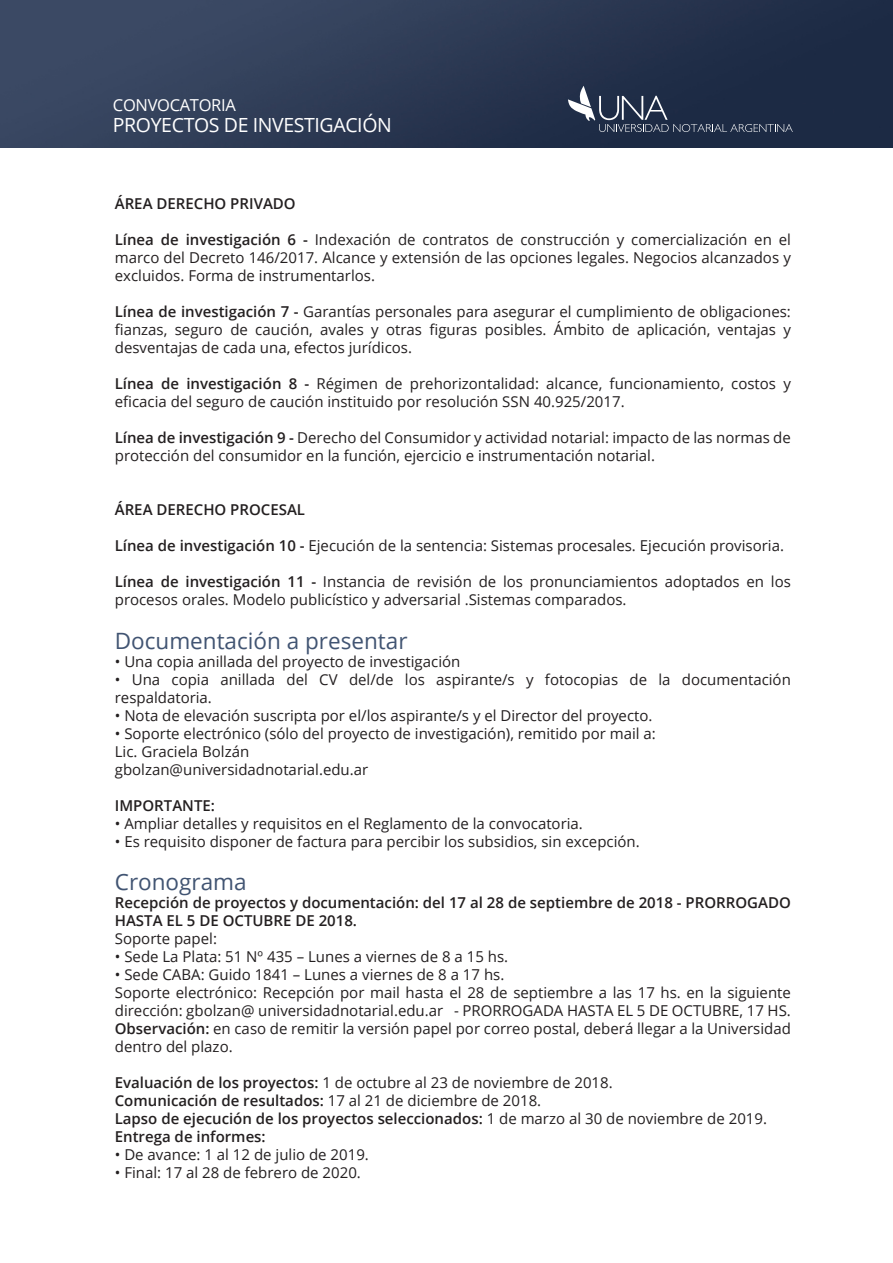
<style>
.page{position:relative;width:893px;height:1263px;background:#fff}
.page>*{position:absolute;margin:0;border:0;box-sizing:border-box;transform-origin:0 0}
.t1{font:22.5px "Open Sans";color:#415472}
.t2{font:19.5px "Open Sans";letter-spacing:-.02em;color:#fff}
.t3{font:16.5px "Open Sans";letter-spacing:-.02em;color:#fff}
.t4{font:15px/18px "Open Sans";color:#231f20}
.t5{font:600 15px/18px "Open Sans";color:#231f20}
.s1{font-weight:600}
.s2{font-weight:400}
</style>
<div class="page">
<img style="left:0;top:0;width:892px;height:147px">
<svg style="left:568px;top:86px;width:225px;height:46px"></svg>
<p class="t3" style="left:113px;top:94px;width:124px">CONVOCATORIA</p>
<h2 class="t2" style="left:113px;top:112px;width:280px">PROYECTOS DE INVESTIGACIÓN</h2>
<p class="t5" style="left:115px;top:194px;width:182px">ÁREA DERECHO PRIVADO</p>
<p class="t4" style="left:115px;top:230px;width:678px;text-align:justify"><span class="s1">Línea de investigación 6 -</span> Indexación de contratos de construcción y comercialización en el marco del Decreto 146/2017. Alcance y extensión de las opciones legales. Negocios alcanzados y excluidos. Forma de instrumentarlos.</p>
<p class="t4" style="left:115px;top:302px;width:678px;text-align:justify"><span class="s1">Línea de investigación 7 -</span> Garantías personales para asegurar el cumplimiento de obligaciones: fianzas, seguro de caución, avales y otras figuras posibles. Ámbito de aplicación, ventajas y desventajas de cada una, efectos jurídicos.</p>
<p class="t4" style="left:115px;top:374px;width:678px"><span class="s1">Línea de investigación 8 -</span> Régimen de prehorizontalidad: alcance, funcionamiento, costos y eficacia del seguro de caución instituido por resolución SSN 40.925/2017.</p>
<p class="t4" style="left:115px;top:428px;width:678px"><span class="s1">Línea de investigación 9 -</span> Derecho del Consumidor y actividad notarial: impacto de las normas de protección del consumidor en la función, ejercicio e instrumentación notarial.</p>
<p class="t5" style="left:115px;top:500px;width:192px">ÁREA DERECHO PROCESAL</p>
<p class="t4" style="left:115px;top:536px;width:671px"><span class="s1">Línea de investigación 10 -</span> Ejecución de la sentencia: Sistemas procesales. Ejecución provisoria.</p>
<p class="t4" style="left:115px;top:572px;width:678px"><span class="s1">Línea de investigación 11 -</span> Instancia de revisión de los pronunciamientos adoptados en los procesos orales. Modelo publicístico y adversarial .Sistemas comparados.</p>
<p class="t1" style="left:115px;top:625px;width:294px">Documentación a presentar</p>
<p class="t4" style="left:115px;top:652px;width:347px">• Una copia anillada del proyecto de investigación</p>
<p class="t4" style="left:115px;top:670px;width:678px">• Una copia anillada del CV del/de los aspirante/s y fotocopias de la documentación respaldatoria.</p>
<p class="t4" style="left:115px;top:706px;width:539px">• Nota de elevación suscripta por el/los aspirante/s y el Director del proyecto.</p>
<p class="t4" style="left:115px;top:724px;width:543px">• Soporte electrónico (sólo del proyecto de investigación), remitido por mail a:</p>
<p class="t4" style="left:115px;top:742px;width:136px">Lic. Graciela Bolzán</p>
<p class="t4" style="left:115px;top:760px;width:255px">gbolzan@universidadnotarial.edu.ar</p>
<p class="t5" style="left:115px;top:796px;width:102px">IMPORTANTE:</p>
<p class="t4" style="left:115px;top:814px;width:470px">• Ampliar detalles y requisitos en el Reglamento de la convocatoria.</p>
<p class="t4" style="left:115px;top:832px;width:526px">• Es requisito disponer de factura para percibir los subsidios, sin excepción.</p>
<p class="t1" style="left:115px;top:866px;width:133px">Cronograma</p>
<p class="t5" style="left:115px;top:893px;width:678px">Recepción de proyectos y documentación: del 17 al 28 de septiembre de 2018 - PRORROGADO<br>HASTA EL 5 DE OCTUBRE DE 2018.</p>
<p class="t4" style="left:115px;top:929px;width:104px">Soporte papel:</p>
<p class="t4" style="left:115px;top:947px;width:395px">• Sede La Plata: 51 Nº 435 – Lunes a viernes de 8 a 15 hs.</p>
<p class="t4" style="left:115px;top:965px;width:391px">• Sede CABA: Guido 1841 – Lunes a viernes de 8 a 17 hs.</p>
<p class="t4" style="left:115px;top:983px;width:678px;text-align:justify">Soporte electrónico: Recepción por mail hasta el 28 de septiembre a las 17 hs. en la siguiente dirección: gbolzan@ universidadnotarial.edu.ar - PRORROGADA HASTA EL 5 DE OCTUBRE, 17 HS.<br><span class="s1">Observación:</span> en caso de remitir la versión papel por correo postal, deberá llegar a la U niversidad dentro del plazo.</p>
<p class="t4" style="left:115px;top:1073px;width:499px"><span class="s1">Evaluación de los proyectos:</span> 1 de octubre al 23 de noviembre de 2018.</p>
<p class="t5" style="left:115px;top:1091px;width:428px">Comunicación de resultados: <span class="s2">17 al 21 de diciembre de 2018.</span></p>
<p class="t5" style="left:115px;top:1109px;width:654px">Lapso de ejecución de los proyectos seleccionados: <span class="s2">1 de marzo al 30 de noviembre de 2019.</span></p>
<p class="t5" style="left:115px;top:1127px;width:152px">Entrega de informes:</p>
<p class="t4" style="left:115px;top:1145px;width:256px">• De avance: 1 al 12 de julio de 2019.</p>
<p class="t4" style="left:115px;top:1163px;width:248px">• Final: 17 al 28 de febrero de 2020.</p>
</div>
